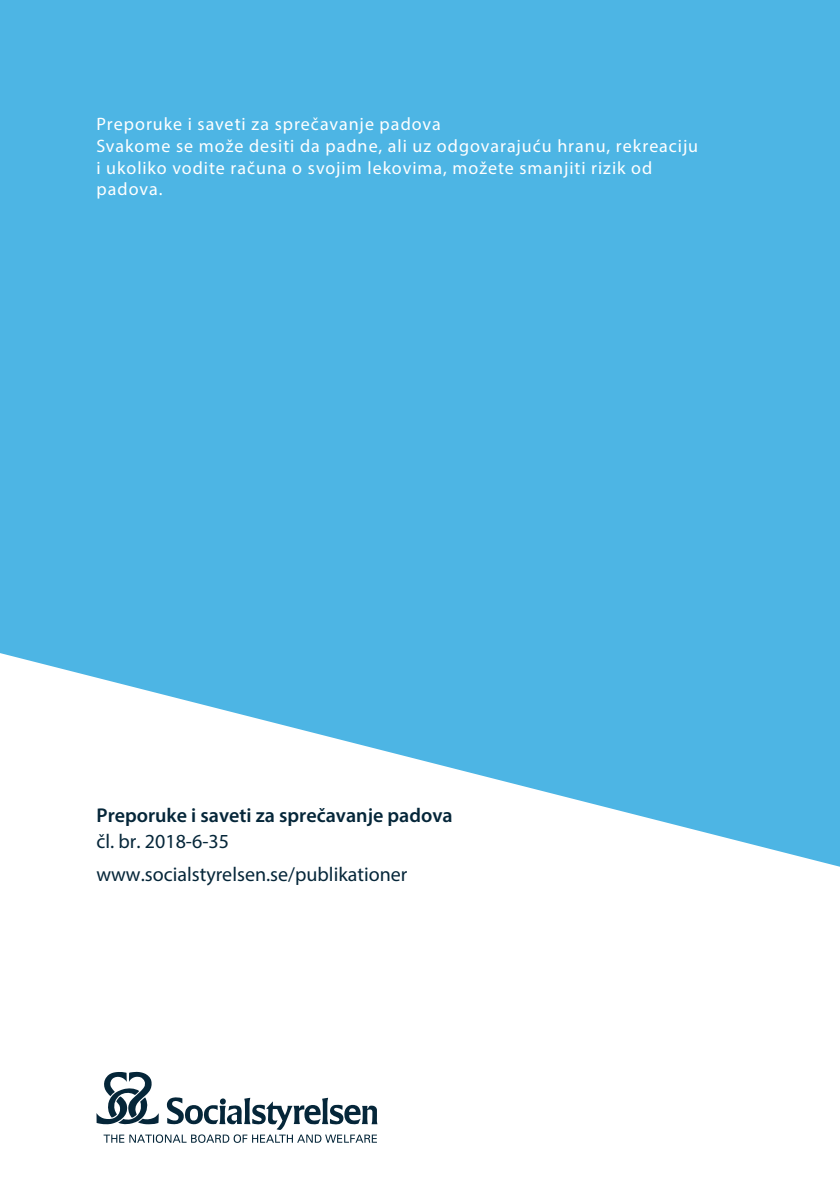
<style>
.page{position:relative;width:840px;height:1191px;background:#fff}
.page>*{position:absolute;margin:0;border:0;box-sizing:border-box;transform-origin:0 0}
.t1{font:20px/33px "Myriad Pro";color:#052639}
.t2{font:600 20px "Myriad Pro";color:#052639}
.t3{font:18px/21.6px "Myriad Pro";letter-spacing:.055em;color:#fff}
</style>
<div class="page">
<svg style="left:96px;top:1071px;width:281px;height:71px"></svg>
<div style="left:0;top:0;width:839px;height:878px;background:#4db5e4"></div>
<svg style="left:0;top:653px;width:839px;height:225px;fill:#fff"></svg>
<p class="t3" style="left:96px;top:113px;width:603px">Preporuke i saveti za sprečavanje padova<br>Svakome se može desiti da padne, ali uz odgovarajuću hranu, rekreaciju i ukoliko vodite računa o svojim lekovima, možete smanjiti rizik od padova.</p>
<p class="t2" style="left:96px;top:802px;width:357px">Preporuke i saveti za sprečavanje padova</p>
<p class="t1" style="left:96px;top:824px;width:312px">čl. br. 2018-6-35 www.socialstyrelsen.se/publikationer</p>
</div>
